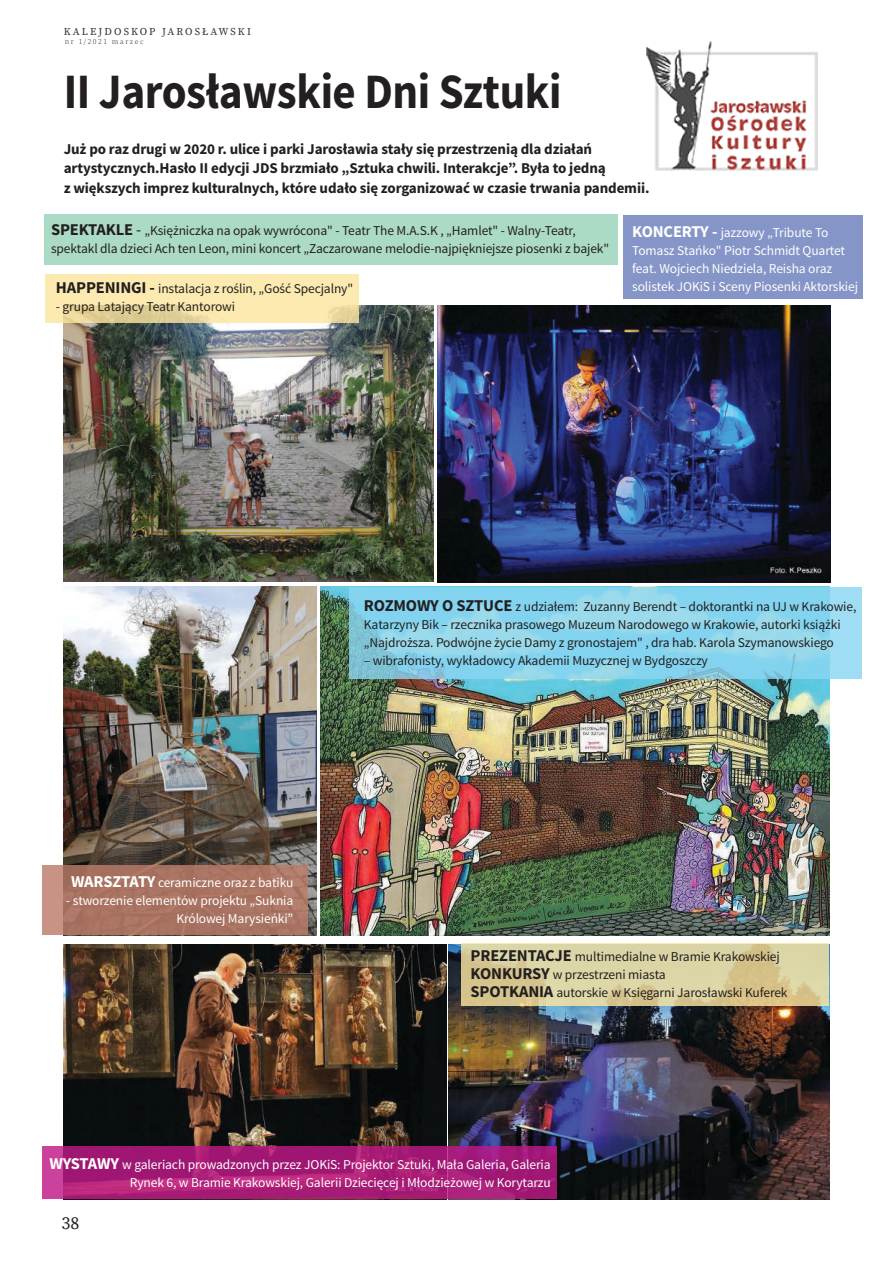
<style>
.page{position:relative;width:893px;height:1263px;background:#fff}
.page>*{position:absolute;margin:0;border:0;box-sizing:border-box;transform-origin:0 0}
.t1{font:700 49.5px "Source Sans Pro";letter-spacing:-.01em;color:#231f20;scale:.91 1}
.t2{font:18px "Source Serif Pro";color:#231f20}
.t3{font:700 16.5px "Source Sans Pro";color:#231f20}
.t4{font:700 15px/19.5px "Source Sans Pro";letter-spacing:-.01em;color:#231f20}
.t5{font:13.5px/18px "Source Sans Pro";letter-spacing:-.01em;color:#231f20}
.t6{font:13.5px/18px "Source Sans Pro";letter-spacing:-.01em;color:#fff;text-align:right}
.t7{font:10.5px "Source Serif Pro";letter-spacing:.19em;color:#2e333d}
.t8{font:300 7.5px "Source Serif Pro";letter-spacing:.2em;color:#231f20}
.s1{font-weight:700;font-size:16.5px}
.s2{font-size:16.5px}
</style>
<div class="page">
<img style="left:321px;top:586px;width:508px;height:349px">
<img style="left:646px;top:41px;width:171px;height:130px">
<img style="left:437px;top:305px;width:393px;height:278px">
<img style="left:64px;top:305px;width:369px;height:277px">
<img style="left:64px;top:586px;width:252px;height:349px">
<img style="left:448px;top:944px;width:381px;height:255px">
<img style="left:64px;top:944px;width:382px;height:203px">
<svg style="left:45px;top:274px;width:314px;height:49px;background:#f7e5aa"></svg>
<div style="left:44px;top:214px;width:574px;height:51px;background:#acdbc5"></div>
<svg style="left:350px;top:587px;width:512px;height:91px;background:#8bd4ec"></svg>
<svg style="left:43px;top:865px;width:265px;height:69px;background:#ab7664"></svg>
<svg style="left:43px;top:1147px;width:514px;height:52px;background:#a81d78"></svg>
<svg style="left:461px;top:943px;width:368px;height:62px;background:#d9cf9c"></svg>
<div style="left:624px;top:215px;width:239px;height:84px;background:#8595c7"></div>
<p class="t7" style="left:64px;top:25px;width:189px">KALEJDOSKOP JAROSŁAWSKI</p>
<p class="t8" style="left:65px;top:37px;width:80px">nr 1/2021 marzec</p>
<h1 class="t1" style="left:64px;top:60px;width:548px">II Jarosławskie Dni Sztuki</h1>
<p class="t4" style="left:64px;top:140px;width:587px">Już po raz drugi w 2020 r. ulice i parki Jarosławia stały się przestrzenią dla działań artystycznych.Hasło II edycji JDS brzmiało „Sztuka chwili. Interakcje”. Była to jedną<br>z większych imprez kulturalnych, które udało się zorganizować w czasie trwania pandemii.</p>
<p class="t5" style="left:51px;top:222px;width:560px"><span class="s1">SPEKTAKLE</span> <span class="s2">-</span> „Księżniczka na opak wywrócona" - Teatr The M.A.S.K , „Hamlet" - Walny-Teatr, spektakl dla dzieci Ach ten Leon, mini koncert „Zaczarowane melodie-najpiękniejsze piosenki z bajek"</p>
<p class="t5" style="left:56px;top:280px;width:299px"><span class="s1">HAPPENINGI -</span> instalacja z roślin, „Gość Specjalny"</p>
<p class="t5" style="left:56px;top:298px;width:181px">- grupa Latający Teatr Kantorowi</p>
<p class="t6" style="left:632px;top:224px;width:227px;text-align:left"><span class="s1">KONCERTY -</span> jazzowy „Tribute To Tomasz Stańko" Piotr Schmidt Quartet feat. Wojciech Niedziela, Reisha oraz solistek JOKiS i Sceny Piosenki Aktorskiej</p>
<p class="t3" style="left:364px;top:595px;width:22px">Rozmowy</p>
<p class="t3" style="left:442px;top:595px;width:25px">o sztuce</p>
<p class="t5" style="left:364px;top:598px;width:494px;text-indent:152px">z udziałem: Zuzanny Berendt – doktorantki na UJ w Krakowie,<br>Katarzyny Bik – rzecznika prasowego Muzeum Narodowego w Krakowie, autorki książki „Najdroższa. Podwójne życie Damy z gronostajem" , dra hab. Karola Szymanowskiego</p>
<p class="t5" style="left:364px;top:652px;width:345px">– wibrafonisty, wykładowcy Akademii Muzycznej w Bydgoszczy</p>
<p class="t6" style="left:71px;top:874px;width:224px"><span class="s1">WARSZTATY</span> ceramiczne oraz z batiku</p>
<p class="t6" style="left:66px;top:892px;width:229px">- stworzenie elementów projektu „Suknia<br>Królowej Marysieńki”</p>
<p class="t5" style="left:471px;top:948px;width:311px"><span class="s1">PREZENTACJE</span> multimedialne w Bramie Krakowskiej<br><span class="s1">KONKURSY</span> w przestrzeni miasta</p>
<p class="t3" style="left:471px;top:981px;width:20px">Spotkania</p>
<p class="t5" style="left:556px;top:984px;width:233px">autorskie w Księgarni Jarosławski Kuferek</p>
<p class="t6" style="left:49px;top:1156px;width:503px"><span class="s1">WYSTAWY</span> w galeriach prowadzonych przez JOKiS: Projektor Sztuki, Mała Galeria, Galeria<br>Rynek 6, w Bramie Krakowskiej, Galerii Dziecięcej i Młodzieżowej w Korytarzu</p>
<h2 class="t2" style="left:62px;top:1212px;width:19px">38</h2>
</div>
